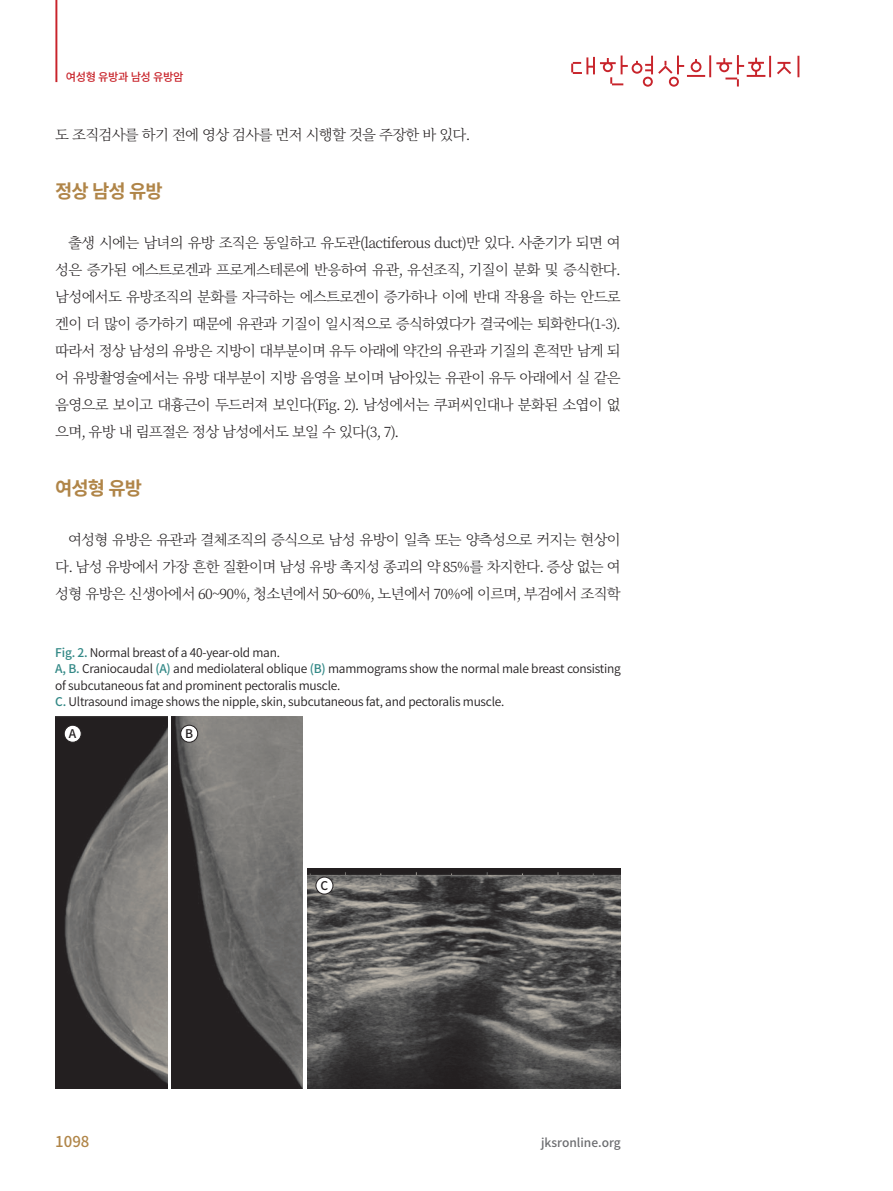
<style>
.page{position:relative;width:893px;height:1191px;background:#fff}
.page>*{position:absolute;margin:0;border:0;box-sizing:border-box;transform-origin:0 0}
.t1{font:700 18.75px "Noto Sans CJ Kkr";letter-spacing:-.05em;color:#b08548}
.t2{font:500 15px "Noto Sans CJ Kkr";color:#b08548}
.t3{font:300 14.4px/27px "Noto Serif CJ Kkr";letter-spacing:-.05em;color:#231f20;text-align:justify}
.t4{font:600 12px/16.5px "Noto Sans CJ Kkr";letter-spacing:-.02em;color:#231f20}
.t5{font:500 12px "Noto Sans CJ Kkr";color:#6c6d70}
.t6{font:500 12px "Noto Sans CJ Kkr";color:#231f20}
.t7{font:500 11.25px "Noto Sans CJ Kkr";letter-spacing:-.04em;color:#c8242b}
.s1{font-weight:500;color:#328886}
</style>
<div class="page">
<hr style="left:55px;top:0;width:2px;height:82px;background:#c8242b">
<svg style="left:571px;top:55px;width:228px;height:32px"></svg>
<img style="left:55px;top:716px;width:112px;height:373px">
<img style="left:172px;top:716px;width:131px;height:373px">
<img style="left:307px;top:868px;width:314px;height:221px">
<div style="left:64px;top:725px;width:17px;height:17px;background:#fff;border-radius:50%"></div>
<div style="left:64px;top:725px;width:17px;height:17px;border:1px solid #231f20;border-radius:50%"></div>
<div style="left:181px;top:725px;width:17px;height:17px;background:#fff;border-radius:50%"></div>
<div style="left:181px;top:725px;width:17px;height:17px;border:1px solid #231f20;border-radius:50%"></div>
<div style="left:316px;top:877px;width:17px;height:17px;background:#fff;border-radius:50%"></div>
<div style="left:316px;top:877px;width:17px;height:17px;border:1px solid #231f20;border-radius:50%"></div>
<p class="t7" style="left:66px;top:70px;width:119px">여성형 유방과 남성 유방암</p>
<p class="t3" style="left:55px;top:122px;width:417px">도 조직검사를 하기 전에 영상 검사를 먼저 시행할 것을 주장한 바 있다.</p>
<h1 class="t1" style="left:55px;top:181px;width:109px">정상 남성 유방</h1>
<p class="t3" style="left:55px;top:230px;width:567px;text-indent:13px">출생 시에는 남녀의 유방 조직은 동일하고 유도관(lactiferous duct)만 있다. 사춘기가 되면 여 성은 증가된 에스트로겐과 프로게스테론에 반응하여 유관, 유선조직, 기질이 분화 및 증식한다. 남성에서도 유방조직의 분화를 자극하는 에스트로겐이 증가하나 이에 반대 작용을 하는 안드로 겐이 더 많이 증가하기 때문에 유관과 기질이 일시적으로 증식하였다가 결국에는 퇴화한다(1-3). 따라서 정상 남성의 유방은 지방이 대부분이며 유두 아래에 약간의 유관과 기질의 흔적만 남게 되 어 유방촬영술에서는 유방 대부분이 지방 음영을 보이며 남아있는 유관이 유두 아래에서 실 같은 음영으로 보이고 대흉근이 두드러져 보인다(Fig. 2). 남성에서는 쿠퍼씨인대나 분화된 소엽이 없 으며, 유방 내 림프절은 정상 남성에서도 보일 수 있다(3, 7).</p>
<h1 class="t1" style="left:55px;top:478px;width:88px">여성형 유방</h1>
<p class="t3" style="left:55px;top:527px;width:567px;text-indent:13px">여성형 유방은 유관과 결체조직의 증식으로 남성 유방이 일측 또는 양측성으로 커지는 현상이 다. 남성 유방에서 가장 흔한 질환이며 남성 유방 촉지성 종괴의 약 85%를 차지한다. 증상 없는 여 성형 유방은 신생아에서 60~90%, 청소년에서 50~60%, 노년에서 70%에 이르며, 부검에서 조직학</p>
<p class="t4" style="left:55px;top:644px;width:567px"><span class="s1">Fig. 2.</span> Normal breast of a 40-year-old man.<br><span class="s1">A, B.</span> Craniocaudal <span class="s1">(A)</span> and mediolateral oblique <span class="s1">(B)</span> mammograms show the normal male breast consisting of subcutaneous fat and prominent pectoralis muscle.<br><span class="s1">C.</span> Ultrasound image shows the nipple, skin, subcutaneous fat, and pectoralis muscle.</p>
<p class="t6" style="left:69px;top:727px;width:9px">A</p>
<p class="t6" style="left:185px;top:727px;width:10px">B</p>
<p class="t6" style="left:321px;top:879px;width:9px">C</p>
<p class="t2" style="left:55px;top:1132px;width:36px">1098</p>
<p class="t5" style="left:541px;top:1135px;width:81px">jksronline.org</p>
</div>
